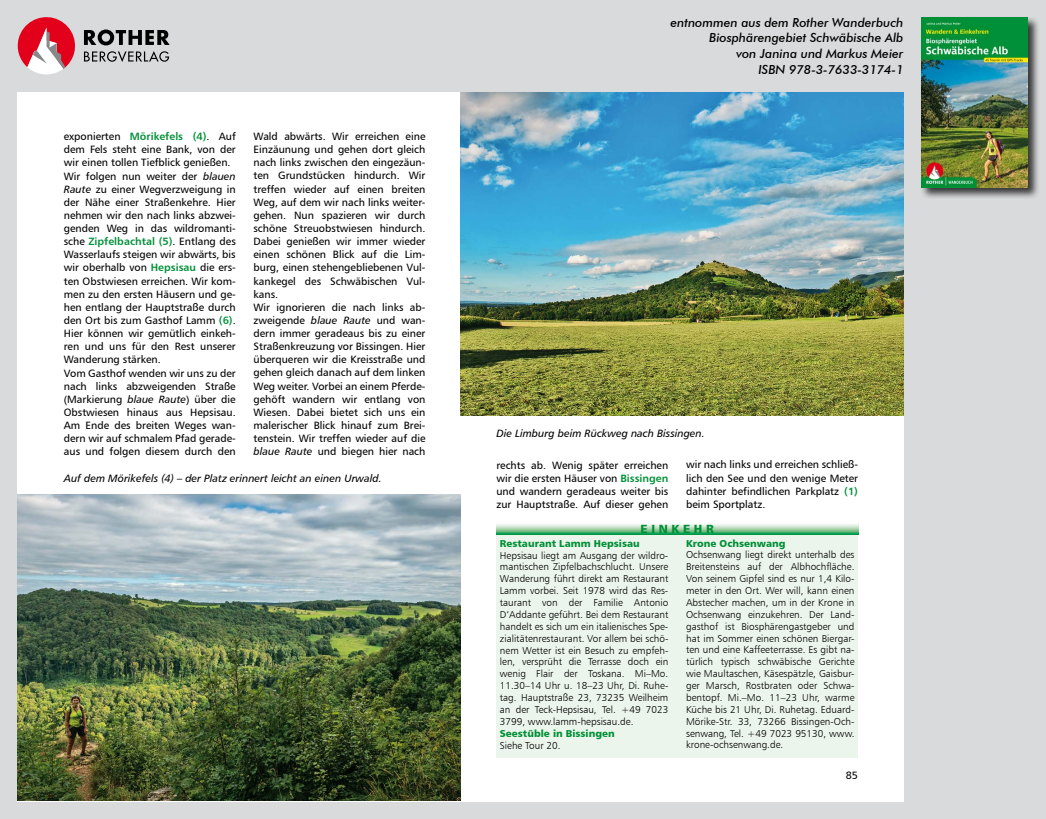
<style>
.page{position:relative;width:1046px;height:819px;background:#fff}
.page>*{position:absolute;margin:0;border:0;box-sizing:border-box;transform-origin:0 0}
.t1{font:italic 500 12.5px/15.8px "Futura BT";color:#000;text-align:right}
.t2{font:11.88px "Humanist 777 BT Black B";letter-spacing:.3em;color:#009037}
.t3{font:10.62px/13.1px "Humanist 777 BT Roman B";color:#000}
.t4{font:10.62px "Humanist 777 BT Italic B";color:#000}
.t5{font:10.62px "Humanist 777 BT Bold B";color:#009037}
.t6{font:10px/11.9px "Humanist 777 BT Light B";color:#000;text-align:justify}
.t7{font:10px "Humanist 777 BT Black B";color:#009037}
.s1{font-family:"Humanist 777 BT Bold B";color:#009037}
.s2{font-family:"Humanist 777 BT Italic B"}
.s3{font-family:"Humanist 777 BT Roman B";color:#000}
</style>
<div class="page">
<div style="left:0;top:0;width:1045px;height:819px;background:#d9dadb"></div>
<svg style="left:84px;top:30px;width:86px;height:15px"></svg>
<svg style="left:84px;top:51px;width:85px;height:11px"></svg>
<svg style="left:18px;top:17px;width:57px;height:57px"></svg>
<div style="left:17px;top:92px;width:886px;height:709px;background:#fff"></div>
<img style="left:18px;top:494px;width:443px;height:306px">
<img style="left:461px;top:92px;width:442px;height:324px">
<div style="left:496px;top:534px;width:361px;height:224px;background:#ecf5eb"></div>
<svg style="left:496px;top:524px;width:361px;height:10px;background:#98cfa7"></svg>
<div style="left:919px;top:16px;width:120px;height:183px;background:#000;opacity:.75"></div>
<img style="left:921px;top:17px;width:106px;height:170px">
<p class="t3" style="left:64px;top:130px;width:173px">exponierten <span class="s1">Mörikefels (4)</span>. Auf dem Fels steht eine Bank, von der wir einen tollen Tiefblick genießen.<br>Wir folgen nun weiter der <span class="s2">blauen Raute</span> zu einer Wegverzweigung in der Nähe einer Straßenkehre. Hier nehmen wir den nach links abzwei&shy;genden Weg in das wildromanti-</p>
<p class="t5" style="left:64px;top:235px;width:173px"><span class="s3">sche</span> Zipfelbachtal (5)<span class="s3">. Entlang des</span></p>
<p class="t3" style="left:64px;top:248px;width:173px">Wasserlaufs steigen wir abwärts, bis wir oberhalb von <span class="s1">Hepsisau</span> die ers&shy;ten Obstwiesen erreichen. Wir kom&shy;men zu den ersten Häusern und ge&shy;hen entlang der Hauptstraße durch den Ort bis zum Gasthof Lamm <span class="s1">(6)</span>.<br>Hier können wir gemütlich einkeh&shy;ren und uns für den Rest unserer<br>Wanderung stärken.<br>Vom Gasthof wenden wir uns zu der nach links abzweigenden Straße (Markierung <span class="s2">blaue Raute</span>) über die<br>Obstwiesen hinaus aus Hepsisau.<br>Am Ende des breiten Weges wan&shy;dern wir auf schmalem Pfad gerade&shy;aus und folgen diesem durch den</p>
<p class="t3" style="left:253px;top:130px;width:173px">Wald abwärts. Wir erreichen eine<br>Einzäunung und gehen dort gleich nach links zwischen den eingezäun&shy;ten Grundstücken hindurch. Wir treffen wieder auf einen breiten<br>Weg, auf dem wir nach links weiter&shy;gehen. Nun spazieren wir durch schöne Streuobstwiesen hindurch.<br>Dabei genießen wir immer wieder einen schönen Blick auf die Lim&shy;burg, einen stehengebliebenen Vul&shy;kankegel des Schwäbischen Vul&shy;kans.<br>Wir ignorieren die nach links ab&shy;zweigende <span class="s2">blaue Raute</span> und wan&shy;dern immer geradeaus bis zu einer<br>Straßenkreuzung vor Bissingen. Hier überqueren wir die Kreisstraße und gehen gleich danach auf dem linken<br>Weg weiter. Vorbei an einem Pferde&shy;gehöft wandern wir entlang von<br>Wiesen. Dabei bietet sich uns ein malerischer Blick hinauf zum Brei&shy;tenstein. Wir treffen wieder auf die <span class="s2">blaue Raute</span> und biegen hier nach</p>
<p class="t4" style="left:64px;top:471px;width:319px">Auf dem Mörikefels (4) – der Platz erinnert leicht an einen Urwald.</p>
<p class="t1" style="left:670px;top:14px;width:234px">entnommen aus dem Rother Wanderbuch<br>Biosphärengebiet Schwäbische Alb<br>von Janina und Markus Meier<br>ISBN 978-3-7633-3174-1</p>
<p class="t4" style="left:496px;top:427px;width:210px">Die Limburg beim Rückweg nach Bissingen.</p>
<p class="t3" style="left:496px;top:458px;width:173px;text-align:justify">rechts ab. Wenig später erreichen wir die ersten Häuser von <span class="s1">Bissingen </span>und wandern geradeaus weiter bis zur Hauptstraße. Auf dieser gehen</p>
<p class="t3" style="left:686px;top:458px;width:173px;text-align:justify">wir nach links und erreichen schließ&shy;lich den See und den wenige Meter dahinter befindlichen Parkplatz <span class="s1">(1) </span>beim Sportplatz.</p>
<p class="t2" style="left:640px;top:521px;width:75px">EINKEHR</p>
<p class="t7" style="left:500px;top:536px;width:141px">Restaurant Lamm Hepsisau</p>
<p class="t6" style="left:500px;top:549px;width:170px">Hepsisau liegt am Ausgang der wildro&shy;mantischen Zipfelbachschlucht. Unsere Wanderung führt direkt am Restaurant Lamm vorbei. Seit 1978 wird das Res&shy;taurant von der Familie Antonio D’Addante geführt. Bei dem Restaurant handelt es sich um ein italienisches Spe&shy;zialitätenrestaurant. Vor allem bei schö&shy;nem Wetter ist ein Besuch zu empfeh&shy;len, versprüht die Terrasse doch ein wenig Flair der Toskana. Mi–Mo.<br>11.30–14 Uhr u. 18–23 Uhr, Di. Ruhe&shy;tag. Hauptstraße 23, 73235 Weilheim an der Teck-Hepsisau, Tel. +49 7023<br>3799, www.lamm-hepsisau.de.</p>
<p class="t7" style="left:500px;top:726px;width:116px">Seestüble in Bissingen</p>
<p class="t6" style="left:500px;top:739px;width:62px">Siehe Tour 20.</p>
<p class="t7" style="left:686px;top:536px;width:101px">Krone Ochsenwang</p>
<p class="t6" style="left:686px;top:549px;width:170px">Ochsenwang liegt direkt unterhalb des Breitensteins auf der Albhochfläche.<br>Von seinem Gipfel sind es nur 1,4 Kilo&shy;meter in den Ort. Wer will, kann einen Abstecher machen, um in der Krone in Ochsenwang einzukehren. Der Land&shy;gasthof ist Biosphärengastgeber und hat im Sommer einen schönen Biergar&shy;ten und eine Kaffeeterrasse. Es gibt na&shy;türlich typisch schwäbische Gerichte wie Maultaschen, Käsespätzle, Gaisbur&shy;ger Marsch, Rostbraten oder Schwa&shy;bentopf. Mi.–Mo. 11–23 Uhr, warme Küche bis 21 Uhr, Di. Ruhetag. Eduard-Mörike-Str. 33, 73266 Bissingen-Och&shy;senwang, Tel. +49 7023 95130, www. krone-ochsenwang.de.</p>
<p class="t3" style="left:845px;top:768px;width:14px">85</p>
</div>
